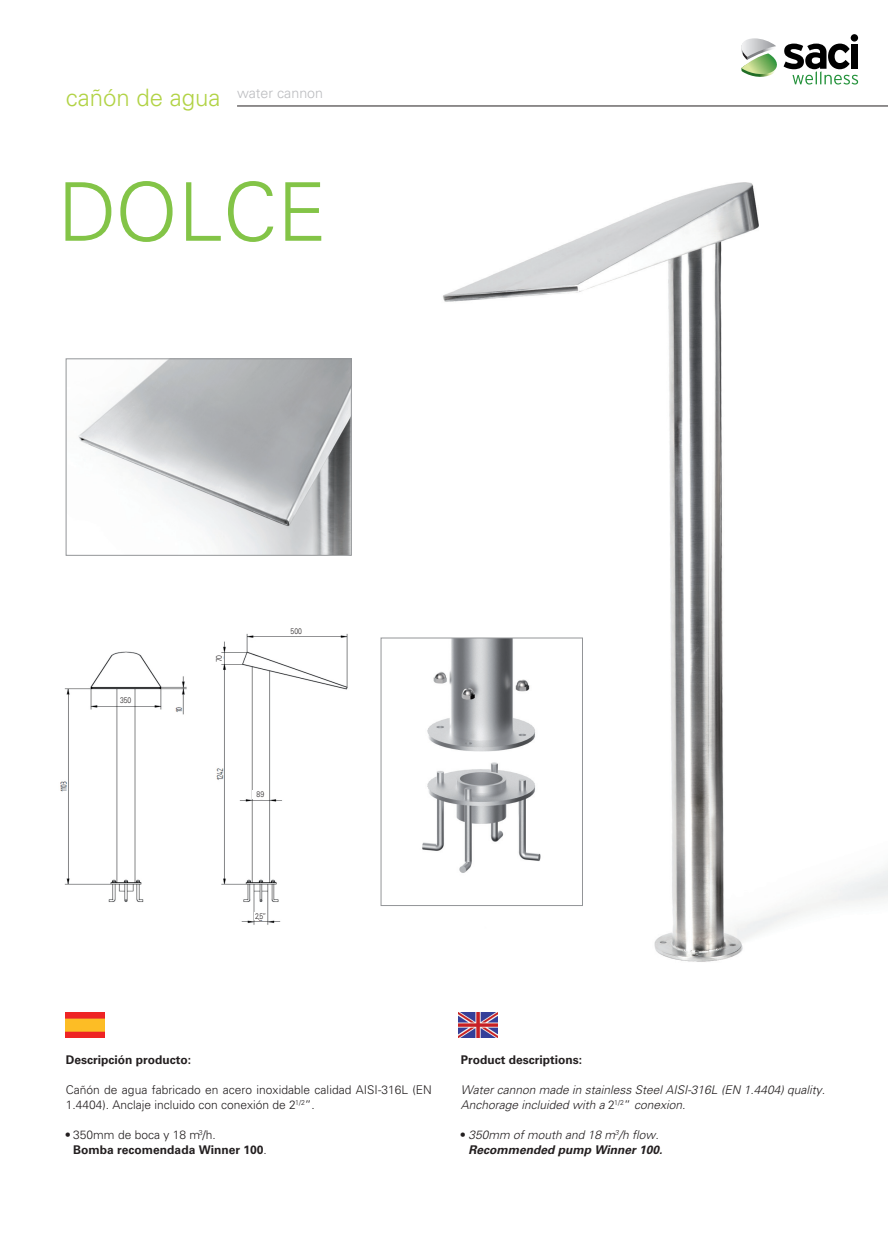
<style>
.page{position:relative;width:888px;height:1258px;background:#fff}
.page>*{position:absolute;margin:0;border:0;box-sizing:border-box;transform-origin:0 0}
.t1{font:300 81px "Univers";color:#83c447}
.t2{font:300 24px "Univers";color:#b2d346}
.t3{font:300 14.25px "Univers";color:#bcbdc0}
.t4{font:italic 300 12px/15px "Univers";color:#231f20}
.t5{font:300 12px/15px "Univers";letter-spacing:.005em;color:#231f20}
.t6{font:700 12px/15px "Univers";color:#231f20}
.t7{font:300 7.95px "Univers";color:#231f20;scale:.85 1}
.s1{font-weight:300}
.s2{font-style:normal}
.s3{font-weight:700;font-style:normal}
.s4{font-weight:700}
</style>
<div class="page">
<div style="left:851px;top:34px;width:7px;height:8px;background:#000;border-radius:50%"></div>
<svg style="left:741px;top:38px;width:117px;height:47px"></svg>
<img style="left:380px;top:182px;width:508px;height:780px">
<img style="left:383px;top:640px;width:198px;height:246px">
<div style="left:381px;top:638px;width:202px;height:268px;border:1px solid #939598"></div>
<img style="left:78px;top:361px;width:272px;height:192px">
<div style="left:66px;top:359px;width:286px;height:196px;border:1px solid #939598"></div>
<hr style="left:237px;top:106px;width:651px;height:1px;background:#231f20">
<img style="left:60px;top:633px;width:288px;height:292px">
<div style="left:252px;top:790px;width:16px;height:9px;background:#fff"></div>
<div style="left:288px;top:628px;width:16px;height:8px;background:#fff"></div>
<div style="left:118px;top:697px;width:16px;height:8px;background:#fff"></div>
<div style="left:255px;top:912px;width:12px;height:8px;background:#fff"></div>
<div style="left:215px;top:653px;width:8px;height:11px;background:#fff"></div>
<img style="left:66px;top:1012px;width:38px;height:25px">
<img style="left:459px;top:1012px;width:38px;height:25px">
<h2 class="t2" style="left:66px;top:83px;width:156px">cañón de agua</h2>
<p class="t3" style="left:237px;top:84px;width:88px">water cannon</p>
<h1 class="t1" style="left:58px;top:163px;width:270px">DOLCE</h1>
<p class="t7" style="left:120px;top:695px;width:15px">350</p>
<p class="t7" style="left:214px;top:662px;width:10px;rotate:-90deg">70</p>
<p class="t7" style="left:291px;top:626px;width:15px">500</p>
<p class="t7" style="left:257px;top:789px;width:10px">89</p>
<p class="t7" style="left:255px;top:911px;width:15px">2,5”</p>
<p class="t6" style="left:66px;top:1052px;width:127px">Descripción producto:</p>
<p class="t5" style="left:66px;top:1082px;width:368px">Cañón de agua fabricado en acero inoxidable calidad AISI-316L (EN<br>1.4404). Anclaje incluido con conexión de 2 <sup>1/2</sup>”.</p>
<p class="t6" style="left:73px;top:1127px;width:195px;text-indent:-8px">• <span class="s1">350mm de boca y 18 m</span><sup>3</sup><span class="s1">/h.<br></span>Bomba recomendada Winner 100<span class="s1">.</span></p>
<p class="t6" style="left:461px;top:1052px;width:123px">Product descriptions:</p>
<p class="t4" style="left:461px;top:1082px;width:366px">Water cannon made in stainless Steel AISI-316L (EN 1.4404) quality.<br>Anchorage incluided with a <span class="s2">2</span> <sup>1/2</sup><span class="s2">”</span> conexion.</p>
<p class="t4" style="left:468px;top:1127px;width:196px;text-indent:-8px"><span class="s3">•</span> 350mm of mouth and 18 m<sup>3</sup>/h flow.<br><span class="s4">Recommended pump Winner 100.</span></p>
</div>
